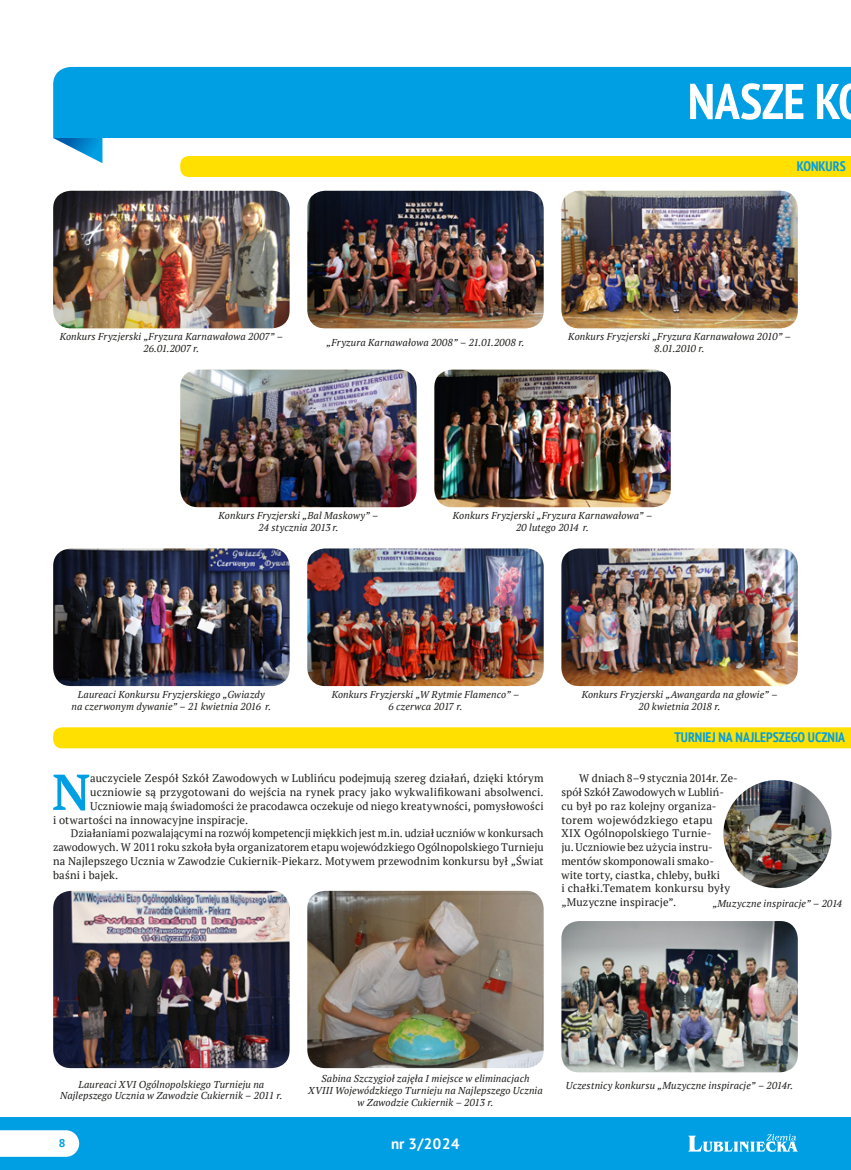
<style>
.page{position:relative;width:851px;height:1170px;background:#fff}
.page>*{position:absolute;margin:0;border:0;box-sizing:border-box;transform-origin:0 0}
._1{font:700 50.25px "PT Serif";color:#009fe3}
._3_tytul{font:700 condensed 50px "PT Sans";letter-spacing:-.005em;color:#fff}
.t1{font:700 15px "PT Sans";color:#fff}
._7_srodtytul{font:700 condensed 13.75px "PT Sans";color:#009fe3}
.t2{font:700 11.25px "PT Sans Caption";color:#009fe3}
._1_txt{font:11px/13.8px "PT Serif";letter-spacing:.015em;color:#1d1d1b;text-align:justify}
._1-2{font:11px "PT Serif";letter-spacing:.01em;color:#1d1d1b}
._5_podpis_foto{font:italic 10px/11.9px "PT Serif";letter-spacing:.01em;color:#1d1d1b;text-align:center}
</style>
<div class="page">
<div style="left:53px;top:67px;width:797px;height:71px;background:#009fe3"></div>
<svg style="left:53px;top:138px;width:49px;height:25px"></svg>
<div style="left:180px;top:156px;width:670px;height:21px;background:#ffe000"></div>
<div style="left:53px;top:727px;width:797px;height:21px;background:#ffe000"></div>
<img style="left:53px;top:191px;width:236px;height:137px">
<img style="left:180px;top:369px;width:236px;height:138px">
<img style="left:53px;top:548px;width:236px;height:138px">
<img style="left:307px;top:191px;width:236px;height:137px">
<img style="left:434px;top:369px;width:236px;height:138px">
<img style="left:307px;top:548px;width:236px;height:138px">
<img style="left:561px;top:191px;width:236px;height:137px">
<img style="left:561px;top:548px;width:236px;height:138px">
<img style="left:307px;top:890px;width:236px;height:177px">
<img style="left:561px;top:921px;width:236px;height:151px">
<img style="left:53px;top:890px;width:236px;height:177px">
<img style="left:723px;top:780px;width:108px;height:108px;border-radius:54px">
<div style="left:0;top:1116px;width:850px;height:53px;background:#009fe3"></div>
<svg style="left:0;top:1130px;width:79px;height:26px;background:#f4fbfd"></svg>
<svg style="left:688px;top:1134px;width:109px;height:17px"></svg>
<p class="_3_tytul" style="left:687px;top:68px;width:154px">NASZE K</p>
<p class="_7_srodtytul" style="left:796px;top:157px;width:50px">KONKURS</p>
<p class="_5_podpis_foto" style="left:60px;top:330px;width:225px">Konkurs Fryzjerski „Fryzura Karnawałowa 2007” –<br>26.01.2007 r.</p>
<p class="_5_podpis_foto" style="left:326px;top:336px;width:199px">„Fryzura Karnawałowa 2008” – 21.01.2008 r.</p>
<p class="_5_podpis_foto" style="left:568px;top:330px;width:224px">Konkurs Fryzjerski „Fryzura Karnawałowa 2010” –<br>8.01.2010 r.</p>
<p class="_5_podpis_foto" style="left:218px;top:509px;width:161px">Konkurs Fryzjerski „Bal Maskowy” –<br>24 stycznia 2013 r.</p>
<p class="_5_podpis_foto" style="left:453px;top:509px;width:201px">Konkurs Fryzjerski „Fryzura Karnawałowa” –<br>20 lutego 2014 r.</p>
<p class="_5_podpis_foto" style="left:72px;top:688px;width:201px">Laureaci Konkursu Fryzjerskiego „Gwiazdy na czerwonym dywanie” – 21 kwietnia 2016 r.</p>
<p class="_5_podpis_foto" style="left:331px;top:688px;width:189px">Konkurs Fryzjerski „W Rytmie Flamenco” –<br>6 czerwca 2017 r.</p>
<p class="_5_podpis_foto" style="left:581px;top:688px;width:197px">Konkurs Fryzjerski „Awangarda na głowie” –<br>20 kwietnia 2018 r.</p>
<p class="_7_srodtytul" style="left:674px;top:728px;width:172px">TURNIEJ NA NAJLEPSZEGO UCZNIA</p>
<p class="_1" style="left:52px;top:758px;width:40px">N</p>
<p class="_1-2" style="left:90px;top:771px;width:455px">auczyciele Zespół Szkół Zawodowych w Lublińcu podejmują szereg działań, dzięki którym</p>
<p class="_1-2" style="left:90px;top:785px;width:455px">uczniowie są przygotowani do wejścia na rynek pracy jako wykwalifikowani absolwenci.</p>
<p class="_1-2" style="left:90px;top:798px;width:455px">Uczniowie mają świadomości że pracodawca oczekuje od niego kreatywności, pomysłowości</p>
<p class="_1-2" style="left:53px;top:812px;width:196px">i otwartości na innowacyjne inspiracje.</p>
<p class="_1_txt" style="left:53px;top:826px;width:492px;text-indent:18px">Działaniami pozwalającymi na rozwój kompetencji miękkich jest m.in. udział uczniów w konkursach zawodowych. W 2011 roku szkoła była organizatorem etapu wojewódzkiego Ogólnopolskiego Turnieju na Najlepszego Ucznia w Zawodzie Cukiernik-Piekarz. Motywem przewodnim konkursu był „Świat baśni i bajek.</p>
<p class="_1_txt" style="left:561px;top:771px;width:178px;text-align:left;text-indent:18px">W dniach 8–9 stycznia 2014r. Ze&shy;spół Szkół Zawodowych w Lubliń&shy;cu był po raz kolejny organiza&shy;torem wojewódzkiego etapu<br>XIX Ogólnopolskiego Turnie-<br>ju. Uczniowie bez użycia instru&shy;mentów skomponowali smako&shy;wite torty, ciastka, chleby, bułki<br>i chałki.Tematem konkursu były „Muzyczne inspiracje”.</p>
<p class="_5_podpis_foto" style="left:712px;top:896px;width:131px">„Muzyczne inspiracje” – 2014</p>
<p class="_5_podpis_foto" style="left:60px;top:1077px;width:224px">Laureaci XVI Ogólnopolskiego Turnieju na<br>Najlepszego Ucznia w Zawodzie Cukiernik – 2011 r.</p>
<p class="_5_podpis_foto" style="left:308px;top:1072px;width:236px">Sabina Szczygioł zajęła I miejsce w eliminacjach<br>XVIII Wojewódzkiego Turnieju na Najlepszego Ucznia w Zawodzie Cukiernik – 2013 r.</p>
<p class="_5_podpis_foto" style="left:566px;top:1078px;width:229px">Uczestnicy konkursu „Muzyczne inspiracje” – 2014r.</p>
<p class="t2" style="left:58px;top:1135px;width:9px">8</p>
<h3 class="t1" style="left:391px;top:1133px;width:70px">nr 3/2024</h3>
</div>
